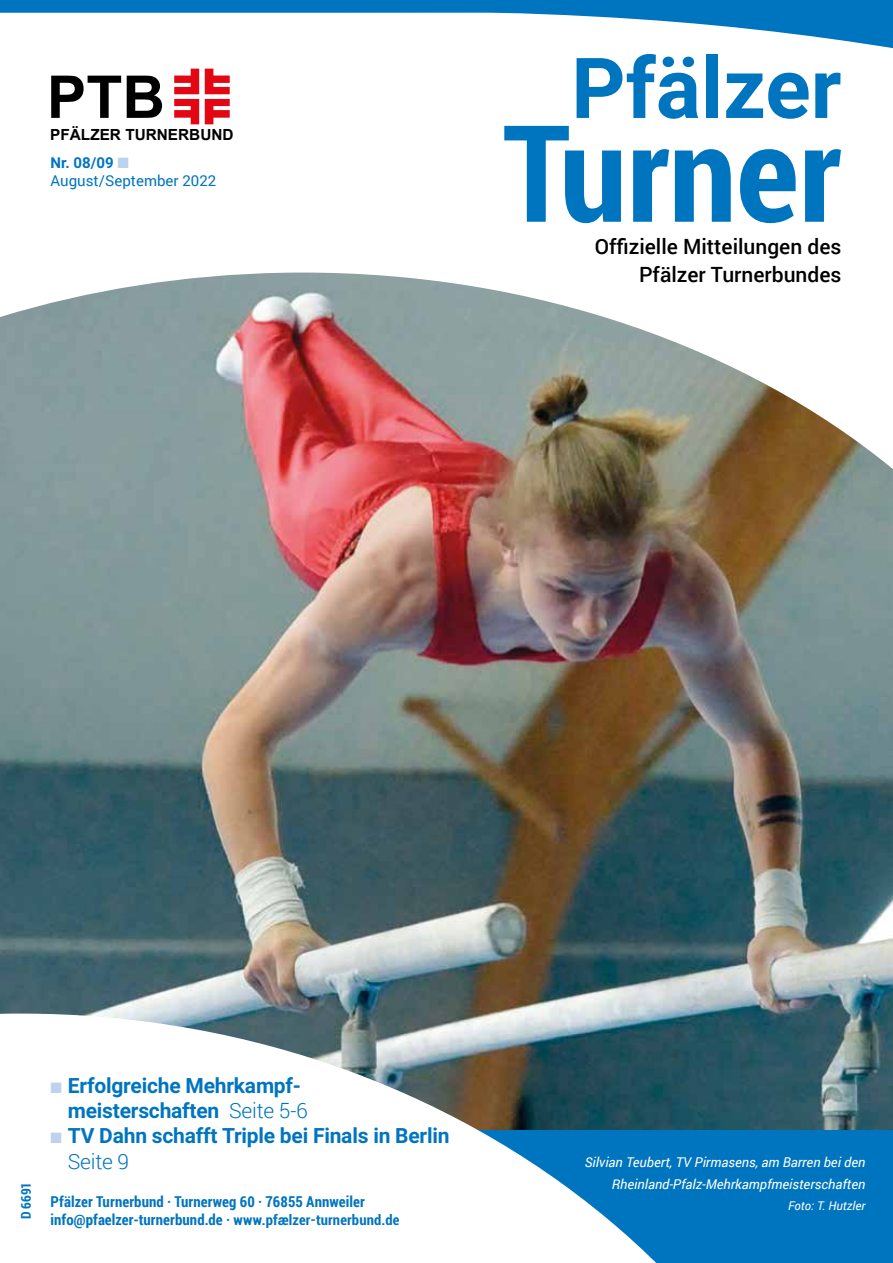
<style>
.page{position:relative;width:893px;height:1263px;background:#fff}
.page>*{position:absolute;margin:0;border:0;box-sizing:border-box;transform-origin:0 0}
.t1{font:700 condensed 140.25px "Roboto";color:#0075bf}
.t2{font:700 84.15px "Roboto";color:#0075bf}
.t3{font:700 59.1px "Arial";color:#000}
.t4{font:700 21px/25.2px "Roboto";letter-spacing:-.01em;color:#0075bf}
.t5{font:500 21px/28.5px "Roboto";color:#000;text-align:right}
.t6{font:700 15.3px "Arial";color:#000}
.t7{font:700 15px "Roboto Condensed";letter-spacing:.01em;color:#0075bf}
.t8{font:15px/18px "Roboto";color:#0075bf}
.t9{font:italic 13.5px/22.5px "Roboto";color:#fff;text-align:right}
.t10{font:700 13.5px "Roboto Condensed";color:#0075bf}
.t11{font:italic 12px "Roboto";color:#fff}
.s1{font-weight:700}
.s2{color:#bcd2ee}
.s3{font-weight:300}
.s4{font-family:"Roboto";font-stretch:condensed}
</style>
<div class="page">
<div style="left:0;top:0;width:893px;height:85px;background:#0075bf"></div>
<svg style="left:0;top:13px;width:893px;height:260px"></svg>
<svg style="left:205px;top:69px;width:25px;height:55px"></svg>
<svg style="left:174px;top:69px;width:25px;height:55px"></svg>
<img style="left:0;top:273px;width:893px;height:857px">
<div style="left:0;top:1130px;width:893px;height:133px;background:#0075bf"></div>
<svg style="left:0;top:1013px;width:698px;height:250px;fill:#fff"></svg>
<h3 class="t3" style="left:47px;top:58px;width:120px">PTB</h3>
<p class="t6" style="left:50px;top:124px;width:185px">PFÄLZER TURNERBUND</p>
<p class="t8" style="left:51px;top:153px;width:167px"><span class="s1">Nr. 08/09</span> <span class="s2">■<br></span>August/September 2022</p>
<h2 class="t2" style="left:571px;top:29px;width:272px">Pfälzer</h2>
<h1 class="t1" style="left:502px;top:79px;width:340px">Turner</h1>
<h3 class="t5" style="left:595px;top:231px;width:248px">Offizielle Mitteilungen des<br>Pfälzer Turnerbundes</h3>
<p class="t10" style="left:16px;top:1219px;width:39px;rotate:-90deg">D 6691</p>
<h3 class="t4" style="left:68px;top:1072px;width:241px;text-indent:-17px"><span class="s2">■</span> Erfolgreiche Mehrkampf&shy;meisterschaften <span class="s3">Seite 5-6</span></h3>
<h3 class="t4" style="left:68px;top:1122px;width:383px;text-indent:-17px"><span class="s2">■</span> TV Dahn schafft Triple bei Finals in Berlin<br><span class="s3">Seite 9</span></h3>
<p class="t9" style="left:585px;top:1150px;width:282px">Silvian Teubert, TV Pirmasens, am Barren bei den<br>Rheinland-Pfalz-Mehrkampfmeisterschaften</p>
<p class="t7" style="left:51px;top:1191px;width:316px">Pfälzer Turnerbund · Turnerweg 60 · 76855 Annweiler</p>
<p class="t11" style="left:788px;top:1197px;width:79px">Foto: T. Hutzler</p>
<p class="t7" style="left:51px;top:1209px;width:351px">info@pfaelzer-turnerbund.de · <span class="s4">www.pfaelzer-turnerbund.de</span></p>
</div>
